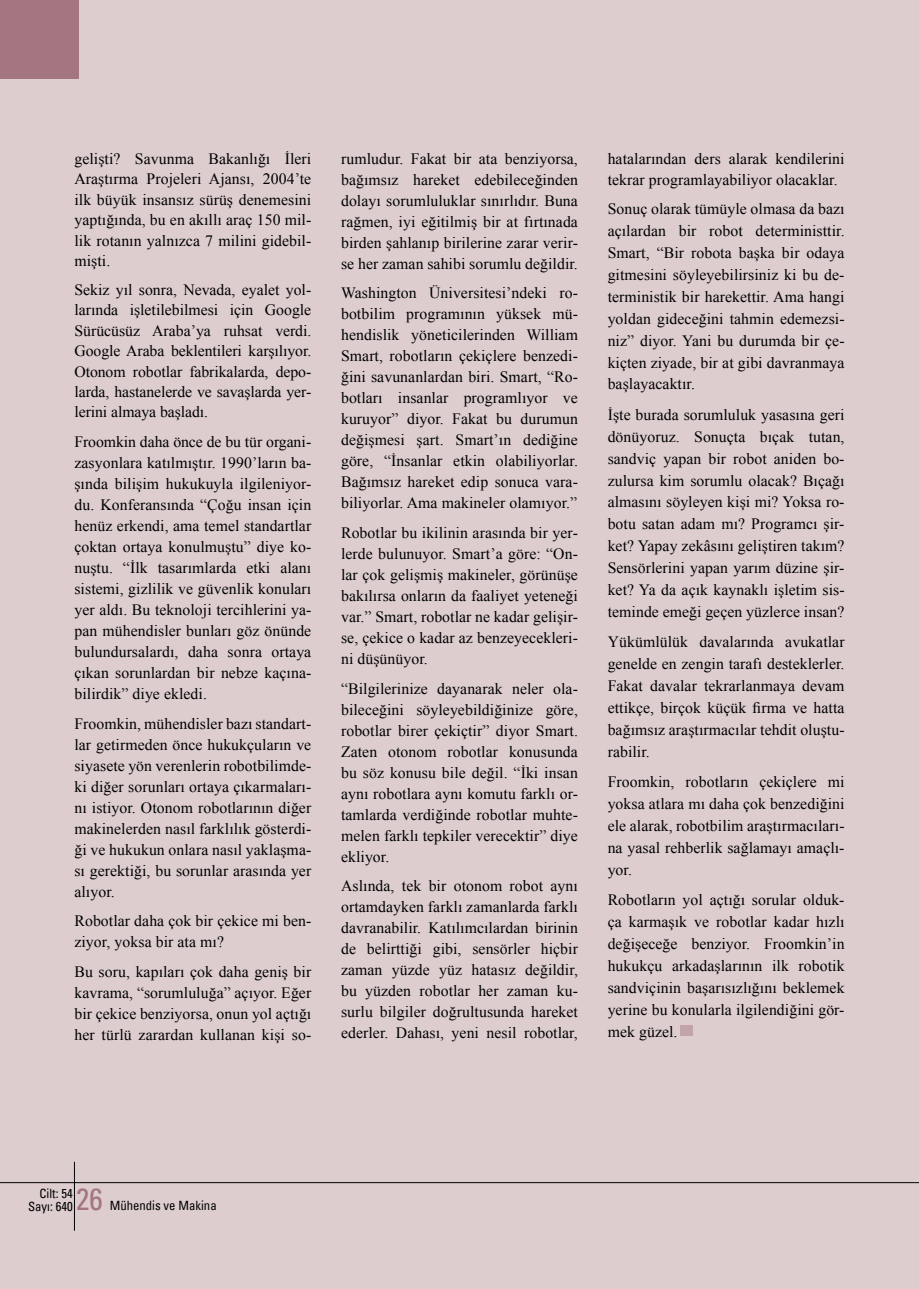
<style>
.page{position:relative;width:919px;height:1289px;background:#fff}
.page>*{position:absolute;margin:0;border:0;box-sizing:border-box;transform-origin:0 0}
.t1{font:condensed 30px "Univers";color:#a37682}
.t2{font:15.75px/21px "Times New Roman";letter-spacing:.005em;color:#000;text-align:justify}
.t3{font:condensed 12.75px/13.5px "Univers";color:#000;text-align:right}
</style>
<div class="page">
<div style="left:0;top:0;width:918px;height:1288px;background:#ddcdcf"></div>
<div style="left:0;top:0;width:78px;height:79px;background:#a37682"></div>
<hr style="left:0;top:1182px;width:918px;height:1px;background:#000">
<hr style="left:74px;top:1161px;width:1px;height:69px;background:#000">
<div style="left:680px;top:1025px;width:13px;height:10px;background:#c3a4aa"></div>
<p class="t2" style="left:74px;top:148px;width:238px;line-height:20.4px">gelişti? Savunma Bakanlığı İleri Araştırma Projeleri Ajansı, 2004’te ilk büyük insansız sürüş denemesini yaptığında, bu en akıllı araç 150 mil&shy;lik rotanın yalnızca 7 milini gidebil&shy;mişti.</p>
<p class="t2" style="left:74px;top:279px;width:238px;line-height:20.4px">Sekiz yıl sonra, Nevada, eyalet yol&shy;larında işletilebilmesi için Google Sürücüsüz Araba’ya ruhsat verdi.<br>Google Araba beklentileri karşılıyor.<br>Otonom robotlar fabrikalarda, depo&shy;larda, hastanelerde ve savaşlarda yer&shy;lerini almaya başladı.</p>
<p class="t2" style="left:74px;top:431px;width:238px">Froomkin daha önce de bu tür organi&shy;zasyonlara katılmıştır. 1990’ların ba&shy;şında bilişim hukukuyla ilgileniyor&shy;du. Konferansında “Çoğu insan için henüz erkendi, ama temel standartlar çoktan ortaya konulmuştu” diye ko&shy;nuştu. “İlk tasarımlarda etki alanı sistemi, gizlilik ve güvenlik konuları yer aldı. Bu teknoloji tercihlerini ya&shy;pan mühendisler bunları göz önünde bulundursalardı, daha sonra ortaya çıkan sorunlardan bir nebze kaçına&shy;bilirdik” diye ekledi.</p>
<p class="t2" style="left:74px;top:712px;width:238px">Froomkin, mühendisler bazı standart&shy;lar getirmeden önce hukukçuların ve siyasete yön verenlerin robotbilimde&shy;ki diğer sorunları ortaya çıkarmaları&shy;nı istiyor. Otonom robotlarının diğer makinelerden nasıl farklılık gösterdi&shy;ği ve hukukun onlara nasıl yaklaşma&shy;sı gerektiği, bu sorunlar arasında yer alıyor.</p>
<p class="t2" style="left:74px;top:910px;width:238px">Robotlar daha çok bir çekice mi ben&shy;ziyor, yoksa bir ata mı?</p>
<p class="t2" style="left:74px;top:960px;width:238px">Bu soru, kapıları çok daha geniş bir kavrama, “sorumluluğa” açıyor. Eğer bir çekice benziyorsa, onun yol açtığı her türlü zarardan kullanan kişi so-</p>
<p class="t2" style="left:341px;top:148px;width:238px">rumludur. Fakat bir ata benziyorsa, bağımsız hareket edebileceğinden dolayı sorumluluklar sınırlıdır. Buna rağmen, iyi eğitilmiş bir at fırtınada birden şahlanıp birilerine zarar verir&shy;se her zaman sahibi sorumlu değildir.</p>
<p class="t2" style="left:341px;top:282px;width:238px">Washington Üniversitesi’ndeki ro&shy;botbilim programının yüksek mü&shy;hendislik yöneticilerinden William Smart, robotların çekiçlere benzedi&shy;ğini savunanlardan biri. Smart, “Ro&shy;botları insanlar programlıyor ve kuruyor” diyor. Fakat bu durumun değişmesi şart. Smart’ın dediğine göre, “İnsanlar etkin olabiliyorlar.<br>Bağımsız hareket edip sonuca vara&shy;biliyorlar. Ama makineler olamıyor.”</p>
<p class="t2" style="left:341px;top:522px;width:238px">Robotlar bu ikilinin arasında bir yer&shy;lerde bulunuyor. Smart’a göre: “On&shy;lar çok gelişmiş makineler, görünüşe bakılırsa onların da faaliyet yeteneği var.” Smart, robotlar ne kadar gelişir&shy;se, çekice o kadar az benzeyecekleri&shy;ni düşünüyor.</p>
<p class="t2" style="left:341px;top:677px;width:238px">“Bilgilerinize dayanarak neler ola&shy;bileceğini söyleyebildiğinize göre, robotlar birer çekiçtir” diyor Smart.<br>Zaten otonom robotlar konusunda bu söz konusu bile değil. “İki insan aynı robotlara aynı komutu farklı or&shy;tamlarda verdiğinde robotlar muhte&shy;melen farklı tepkiler verecektir” diye ekliyor.</p>
<p class="t2" style="left:341px;top:875px;width:238px">Aslında, tek bir otonom robot aynı ortamdayken farklı zamanlarda farklı davranabilir. Katılımcılardan birinin de belirttiği gibi, sensörler hiçbir zaman yüzde yüz hatasız değildir, bu yüzden robotlar her zaman ku&shy;surlu bilgiler doğrultusunda hareket ederler. Dahası, yeni nesil robotlar,</p>
<p class="t2" style="left:607px;top:148px;width:238px">hatalarından ders alarak kendilerini tekrar programlayabiliyor olacaklar.</p>
<p class="t2" style="left:607px;top:198px;width:238px;line-height:21.9px">Sonuç olarak tümüyle olmasa da bazı açılardan bir robot deterministtir.<br>Smart, “Bir robota başka bir odaya gitmesini söyleyebilirsiniz ki bu de&shy;terministik bir harekettir. Ama hangi yoldan gideceğini tahmin edemezsi&shy;niz” diyor. Yani bu durumda bir çe&shy;kiçten ziyade, bir at gibi davranmaya başlayacaktır.</p>
<p class="t2" style="left:607px;top:403px;width:238px;line-height:21.9px">İşte burada sorumluluk yasasına geri dönüyoruz. Sonuçta bıçak tutan, sandviç yapan bir robot aniden bo&shy;zulursa kim sorumlu olacak? Bıçağı almasını söyleyen kişi mi? Yoksa ro&shy;botu satan adam mı? Programcı şir&shy;ket? Yapay zekâsını geliştiren takım?<br>Sensörlerini yapan yarım düzine şir&shy;ket? Ya da açık kaynaklı işletim sis&shy;teminde emeği geçen yüzlerce insan?</p>
<p class="t2" style="left:607px;top:631px;width:238px;line-height:21.9px">Yükümlülük davalarında avukatlar genelde en zengin tarafı desteklerler.<br>Fakat davalar tekrarlanmaya devam ettikçe, birçok küçük firma ve hatta bağımsız araştırmacılar tehdit oluştu&shy;rabilir.</p>
<p class="t2" style="left:607px;top:770px;width:238px;line-height:21.9px">Froomkin, robotların çekiçlere mi yoksa atlara mı daha çok benzediğini ele alarak, robotbilim araştırmacıları&shy;na yasal rehberlik sağlamayı amaçlı&shy;yor.</p>
<p class="t2" style="left:607px;top:888px;width:238px;line-height:21.9px">Robotların yol açtığı sorular olduk&shy;ça karmaşık ve robotlar kadar hızlı değişeceğe benziyor. Froomkin’in hukukçu arkadaşlarının ilk robotik sandviçinin başarısızlığını beklemek yerine bu konularla ilgilendiğini gör&shy;mek güzel.</p>
<p class="t3" style="left:28px;top:1186px;width:46px">Cilt: 54<br>Sayı: 640</p>
<h1 class="t1" style="left:76px;top:1179px;width:28px">26</h1>
<p class="t3" style="left:110px;top:1198px;width:108px">Mühendis ve Makina</p>
</div>
